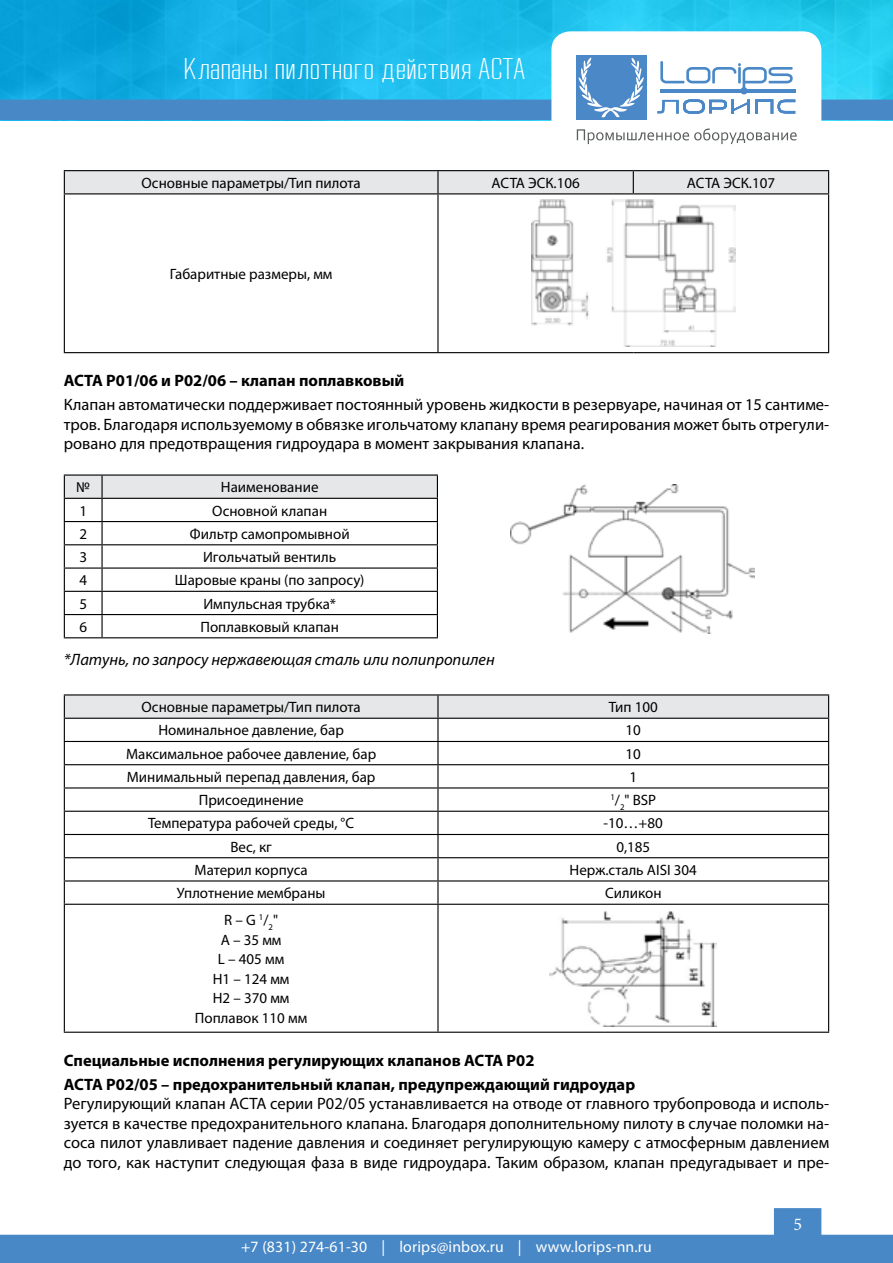
<style>
.page{position:relative;width:893px;height:1263px;background:#fff}
.page>*{position:absolute;margin:0;border:0;box-sizing:border-box;transform-origin:0 0}
.t1{font:300 29.7px "RB No 2";color:#fff;scale:1.11 1}
.t2{font:18px "Minion Pro";color:#fff}
.t3{font:16.5px/19.5px "Myriad Pro";color:#000;text-align:justify}
.t4{font:700 16.5px/23.7px "Myriad Pro";color:#000}
.t5{font:italic 16.5px "Myriad Pro";color:#000}
.t6{font:15.75px "Myriad Pro";letter-spacing:.01em;color:#fff}
.t7{font:15px/19.5px "Myriad Pro";color:#000;text-align:center}
</style>
<div class="page">
<div style="left:774px;top:1208px;width:47px;height:28px;background:#4888c7;border:2px solid #4888c7"></div>
<div style="left:0;top:1235px;width:893px;height:28px;background:#4888c7"></div>
<img style="left:0;top:0;width:893px;height:100px">
<div style="left:0;top:100px;width:893px;height:20px;background:#4888c7"></div>
<div style="left:552px;top:32px;width:269px;height:135px;background:#fff;border-radius:18px"></div>
<div style="left:551px;top:31px;width:270px;height:137px;border:2px solid #fff;border-radius:18px"></div>
<div style="left:576px;top:55px;width:70px;height:65px;background:#4a88c7"></div>
<svg style="left:579px;top:58px;width:65px;height:59px"></svg>
<svg style="left:657px;top:61px;width:138px;height:53px"></svg>
<svg style="left:577px;top:128px;width:220px;height:16px"></svg>
<hr style="left:64px;top:170px;width:374px;height:1px;background:#000">
<hr style="left:438px;top:170px;width:195px;height:1px;background:#000">
<hr style="left:633px;top:170px;width:196px;height:1px;background:#000">
<div style="left:64px;top:171px;width:765px;height:22px;background:#e6e7e8"></div>
<hr style="left:64px;top:193px;width:374px;height:1px;background:#000">
<hr style="left:64px;top:194px;width:1px;height:158px;background:#000">
<hr style="left:438px;top:193px;width:195px;height:1px;background:#000">
<hr style="left:437px;top:194px;width:2px;height:158px;background:#000">
<hr style="left:633px;top:193px;width:196px;height:1px;background:#000">
<hr style="left:828px;top:194px;width:1px;height:158px;background:#000">
<hr style="left:64px;top:352px;width:374px;height:1px;background:#000">
<hr style="left:438px;top:352px;width:195px;height:1px;background:#000">
<hr style="left:633px;top:352px;width:196px;height:1px;background:#000">
<img style="left:531px;top:200px;width:204px;height:147px">
<hr style="left:64px;top:474px;width:38px;height:2px;background:#000">
<hr style="left:102px;top:474px;width:336px;height:2px;background:#000">
<svg style="left:64px;top:475px;width:374px;height:162px"></svg>
<hr style="left:64px;top:637px;width:38px;height:1px;background:#000">
<hr style="left:102px;top:637px;width:336px;height:1px;background:#000">
<hr style="left:64px;top:694px;width:374px;height:1px;background:#000">
<hr style="left:438px;top:694px;width:391px;height:1px;background:#000">
<svg style="left:64px;top:695px;width:765px;height:209px"></svg>
<hr style="left:64px;top:904px;width:374px;height:1px;background:#000">
<hr style="left:64px;top:905px;width:1px;height:127px;background:#000">
<hr style="left:438px;top:904px;width:391px;height:1px;background:#000">
<hr style="left:437px;top:905px;width:2px;height:127px;background:#000">
<hr style="left:828px;top:905px;width:1px;height:127px;background:#000">
<hr style="left:64px;top:1032px;width:374px;height:1px;background:#000">
<hr style="left:438px;top:1032px;width:391px;height:1px;background:#000">
<img style="left:550px;top:911px;width:167px;height:115px">
<img style="left:510px;top:484px;width:245px;height:149px">
<h1 class="t1" style="left:184px;top:52px;width:310px">Клапаны пилотного действия АСТА</h1>
<p class="t7" style="left:142px;top:173px;width:221px">Основные параметры/Тип пилота</p>
<p class="t7" style="left:491px;top:173px;width:90px">АСТА ЭСК.106</p>
<p class="t7" style="left:687px;top:173px;width:90px">АСТА ЭСК.107</p>
<p class="t7" style="left:170px;top:264px;width:164px">Габаритные размеры, мм</p>
<p class="t4" style="left:64px;top:368px;width:342px">АСТА Р01/06 и Р02/06 – клапан поплавковый</p>
<p class="t3" style="left:64px;top:394px;width:767px">Клапан автоматически поддерживает постоянный уровень жидкости в резервуаре, начиная от 15 сантиме&shy;тров. Благодаря используемому в обвязке игольчатому клапану время реагирования может быть отрегули&shy;ровано для предотвращения гидроудара в момент закрывания клапана.</p>
<p class="t7" style="left:76px;top:477px;width:15px">№</p>
<p class="t7" style="left:221px;top:477px;width:99px">Наименование</p>
<p class="t7" style="left:79px;top:500px;width:9px">1</p>
<p class="t7" style="left:212px;top:500px;width:116px">Основной клапан</p>
<p class="t7" style="left:79px;top:524px;width:9px">2</p>
<p class="t7" style="left:190px;top:524px;width:161px">Фильтр самопромывной</p>
<p class="t7" style="left:79px;top:547px;width:9px">3</p>
<p class="t7" style="left:203px;top:547px;width:135px">Игольчатый вентиль</p>
<p class="t7" style="left:79px;top:570px;width:9px">4</p>
<p class="t7" style="left:175px;top:570px;width:191px">Шаровые краны (по запросу)</p>
<p class="t7" style="left:79px;top:593px;width:9px">5</p>
<p class="t7" style="left:203px;top:593px;width:134px">Импульсная трубка*</p>
<p class="t7" style="left:79px;top:617px;width:9px">6</p>
<p class="t7" style="left:200px;top:617px;width:140px">Поплавковый клапан</p>
<p class="t5" style="left:64px;top:649px;width:433px">*Латунь, по запросу нержавеющая сталь или полипропилен</p>
<p class="t7" style="left:142px;top:697px;width:221px">Основные параметры/Тип пилота</p>
<p class="t7" style="left:609px;top:697px;width:51px">Тип 100</p>
<p class="t7" style="left:158px;top:720px;width:187px">Номинальное давление, бар</p>
<p class="t7" style="left:626px;top:720px;width:17px">10</p>
<p class="t7" style="left:126px;top:744px;width:252px">Максимальное рабочее давление, бар</p>
<p class="t7" style="left:626px;top:744px;width:17px">10</p>
<p class="t7" style="left:127px;top:767px;width:250px">Минимальный перепад давления, бар</p>
<p class="t7" style="left:629px;top:767px;width:9px">1</p>
<p class="t7" style="left:199px;top:790px;width:106px">Присоединение</p>
<p class="t7" style="left:610px;top:790px;width:47px"><sup>1</sup>/<sub>2</sub>" BSP</p>
<p class="t7" style="left:148px;top:813px;width:207px">Температура рабочей среды, °С</p>
<p class="t7" style="left:604px;top:813px;width:61px">-10…+80</p>
<p class="t7" style="left:230px;top:837px;width:43px">Вес, кг</p>
<p class="t7" style="left:616px;top:837px;width:35px">0,185</p>
<p class="t7" style="left:195px;top:860px;width:115px">Материл корпуса</p>
<p class="t7" style="left:570px;top:860px;width:129px">Нерж.сталь AISI 304</p>
<p class="t7" style="left:177px;top:883px;width:150px">Уплотнение мембраны</p>
<p class="t7" style="left:605px;top:883px;width:58px">Силикон</p>
<p class="t7" style="left:195px;top:910px;width:114px">R – G <sup>1</sup>/<sub>2</sub>"<br>А – 35 мм<br>L – 405 мм<br>Н1 – 124 мм<br>Н2 – 370 мм<br>Поплавок 110 мм</p>
<p class="t4" style="left:64px;top:1048px;width:573px">Специальные исполнения регулирующих клапанов АСТА Р02<br>АСТА Р02/05 – предохранительный клапан, предупреждающий гидроудар</p>
<p class="t3" style="left:64px;top:1093px;width:767px">Регулирующий клапан АСТА серии Р02/05 устанавливается на отводе от главного трубопровода и исполь&shy;зуется в качестве предохранительного клапана. Благодаря дополнительному пилоту в случае поломки на&shy;соса пилот улавливает падение давления и соединяет регулирующую камеру с атмосферным давлением до того, как наступит следующая фаза в виде гидроудара. Таким образом, клапан предугадывает и пре-</p>
<p class="t6" style="left:241px;top:1237px;width:412px">+7 (831) 274-61-30 | lorips@inbox.ru | www.lorips-nn.ru</p>
<p class="t2" style="left:793px;top:1212px;width:10px">5</p>
</div>
